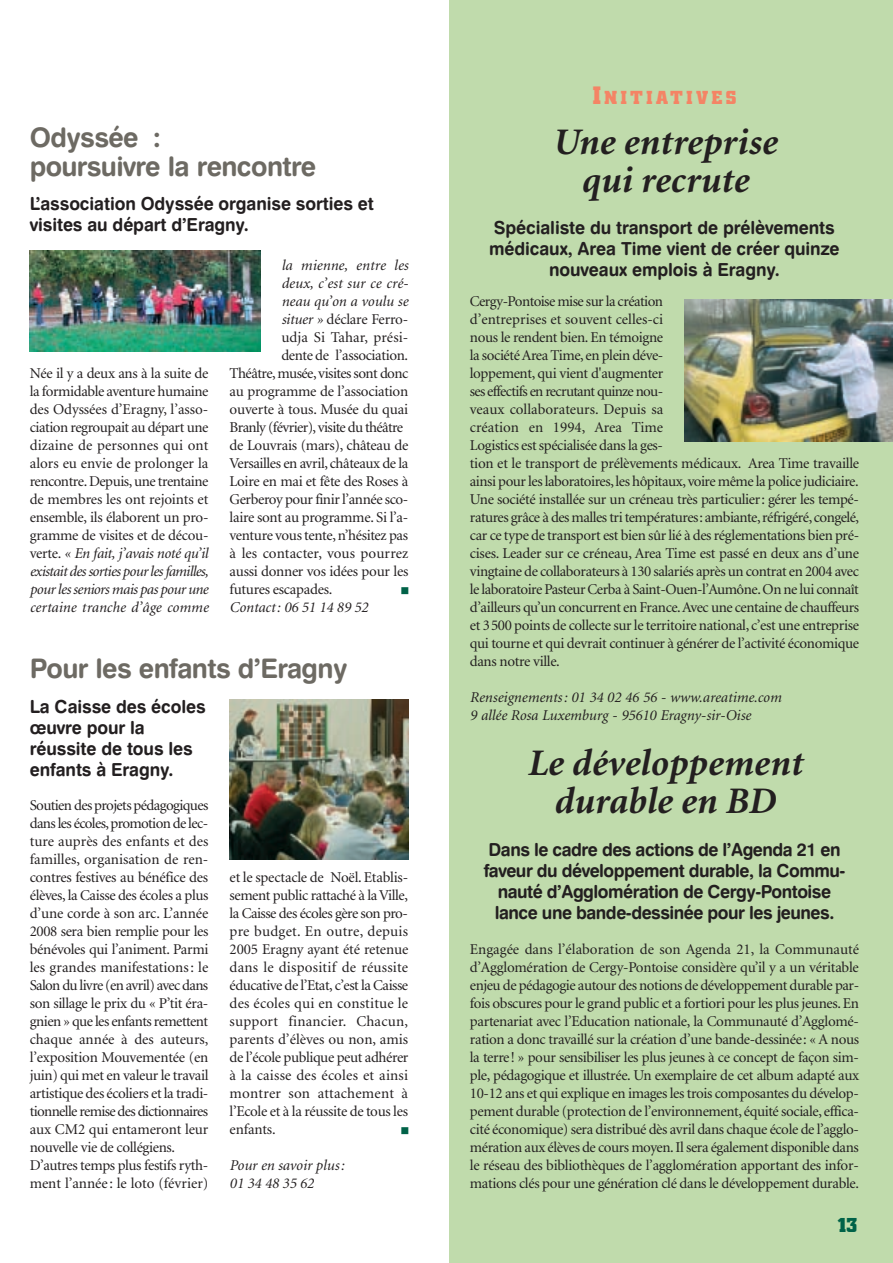
<style>
.page{position:relative;width:893px;height:1263px;background:#fff}
.page>*{position:absolute;margin:0;border:0;box-sizing:border-box;transform-origin:0 0}
.t1{font:italic 700 37.5px/37.5px "Minion";color:#231f20;text-align:center}
.t2{font:27px/28.5px "Swiss 721 BT Bold Rounded";letter-spacing:-.025em;color:#6d6a63}
.t3{font:18px/21px "Swiss 721 BT Bold Rounded";letter-spacing:-.005em;color:#231f20}
.t4{font:18px/21px "Swiss 721 BT Bold Rounded";letter-spacing:-.03em;color:#231f20;text-align:center}
.t5{font:700 18px "Civic";color:#006248}
.t6{font:700 16.8px "Civic";letter-spacing:.18em;color:#f48465}
.t7{font:15px/18px "Minion";letter-spacing:-.025em;color:#231f20;text-align:justify}
.t8{font:italic 15px/18px "Minion";color:#231f20}
.t9{font:15px "Minion";letter-spacing:.005em;color:#231f20}
.t10{font:15px "Minion";letter-spacing:-.005em;color:#231f20}
.t11{font:12px "Wingdings";color:#006248}
.s1{font-style:italic}
.s2{font-size:22.5px}
</style>
<div class="page">
<div style="left:449px;top:0;width:444px;height:1263px;background:#c0dbac"></div>
<img style="left:684px;top:300px;width:209px;height:141px">
<img style="left:230px;top:699px;width:178px;height:161px">
<img style="left:30px;top:251px;width:230px;height:101px">
<h2 class="t2" style="left:30px;top:126px;width:288px">Odyssée :<br>poursuivre la rencontre</h2>
<p class="t3" style="left:30px;top:195px;width:346px">L’association Odyssée organise sorties et visites au départ d’Eragny.</p>
<p class="t7" style="left:30px;top:365px;width:180px">Née il y a deux ans à la suite de la formidable aventure humaine des Odyssées d’Eragny, l’asso&shy;ciation regroupait au départ une dizaine de personnes qui ont alors eu envie de prolonger la rencontre. Depuis, une trentaine de membres les ont rejoints et ensemble, ils élaborent un pro&shy;gramme de visites et de décou&shy;verte. <span class="s1">« En fait, j’avais noté qu’il existait des sorties pour les familles, pour les seniors mais pas pour une certaine tranche d’âge comme</span></p>
<p class="t8" style="left:281px;top:257px;width:128px">la mienne, entre les</p>
<p class="t8" style="left:281px;top:275px;width:128px">deux, c’est sur ce cré-</p>
<p class="t8" style="left:281px;top:293px;width:128px">neau qu’on a voulu se</p>
<p class="t7" style="left:281px;top:311px;width:128px"><span class="s1">situer »</span> déclare Ferro-</p>
<p class="t9" style="left:281px;top:331px;width:128px">udja Si Tahar, prési-</p>
<p class="t7" style="left:281px;top:347px;width:128px">dente de l’association.</p>
<p class="t7" style="left:230px;top:365px;width:180px">Théâtre,musée,visites sont donc</p>
<p class="t7" style="left:230px;top:383px;width:180px">au programme de l’association</p>
<p class="t10" style="left:230px;top:403px;width:180px">ouverte à tous. Musée du quai</p>
<p class="t7" style="left:230px;top:419px;width:175px">Branly (février),visite du théâtre</p>
<p class="t7" style="left:230px;top:437px;width:180px">de Louvrais (mars), château de</p>
<p class="t7" style="left:230px;top:455px;width:180px">Versailles en avril, châteaux de la</p>
<p class="t7" style="left:230px;top:473px;width:180px">Loire en mai et fête des Roses à</p>
<p class="t7" style="left:230px;top:491px;width:180px">Gerberoy pour finir l’année sco-</p>
<p class="t7" style="left:230px;top:509px;width:180px">laire sont au programme. Si l’a-</p>
<p class="t7" style="left:230px;top:527px;width:180px">venture vous tente, n’hésitez pas</p>
<p class="t9" style="left:230px;top:547px;width:180px">à les contacter, vous pourrez</p>
<p class="t7" style="left:230px;top:563px;width:180px">aussi donner vos idées pour les</p>
<p class="t7" style="left:230px;top:581px;width:104px">futures escapades.</p>
<p class="t8" style="left:230px;top:599px;width:140px">Contact: 06 51 14 89 52</p>
<p class="t11" style="left:401px;top:584px;width:10px">■</p>
<h2 class="t2" style="left:30px;top:657px;width:319px">Pour les enfants d’Eragny</h2>
<p class="t3" style="left:30px;top:698px;width:178px">La Caisse des écoles œuvre pour la réussite de tous les enfants à Eragny.</p>
<p class="t7" style="left:30px;top:797px;width:180px;text-align:left">Soutien des projets pédagogiques dans les écoles,promotion de lec&shy;ture auprès des enfants et des familles, organisation de ren&shy;contres festives au bénéfice des élèves, la Caisse des écoles a plus d’une corde à son arc. L’année<br>2008 sera bien remplie pour les bénévoles qui l’animent. Parmi les grandes manifestations : le<br>Salon du livre (en avril) avec dans son sillage le prix du « P’tit éra&shy;gnien » que les enfants remettent chaque année à des auteurs, l’exposition Mouvementée (en juin) qui met en valeur le travail artistique des écoliers et la tradi&shy;tionnelle remise des dictionnaires aux CM2 qui entameront leur nouvelle vie de collégiens.<br>D’autres temps plus festifs ryth&shy;ment l’année : le loto (février)</p>
<p class="t7" style="left:230px;top:869px;width:180px">et le spectacle de Noël. Etablis&shy;sement public rattaché à la Ville, la Caisse des écoles gère son pro&shy;pre budget. En outre, depuis 2005 Eragny ayant été retenue dans le dispositif de réussite éducative de l’Etat, c’est la Caisse des écoles qui en constitue le support financier. Chacun, parents d’élèves ou non, amis de l’école publique peut adhérer à la caisse des écoles et ainsi montrer son attachement à l’Ecole et à la réussite de tous les enfants.</p>
<p class="t8" style="left:230px;top:1157px;width:116px">Pour en savoir plus :<br>01 34 48 35 62</p>
<p class="t11" style="left:401px;top:1124px;width:10px">■</p>
<p class="t6" style="left:592px;top:88px;width:146px"><span class="s2">I</span>NITIATIVES</p>
<h1 class="t1" style="left:552px;top:126px;width:226px">Une entreprise qui recrute</h1>
<p class="t3" style="left:489px;top:219px;width:352px;text-align:center">Spécialiste du transport de prélèvements médicaux, Area Time vient de créer quinze nouveaux emplois à Eragny.</p>
<p class="t7" style="left:470px;top:293px;width:391px;text-align:left">Cergy-Pontoise mise sur la création<br>d’entreprises et souvent celles-ci<br>nous le rendent bien. En témoigne<br>la société Area Time,en plein déve-<br>loppement, qui vient d'augmenter<br>ses effectifs en recrutant quinze nou-<br>veaux collaborateurs. Depuis sa<br>création en 1994, Area Time<br>Logistics est spécialisée dans la ges-<br>tion et le transport de prélèvements médicaux. Area Time travaille ainsi pour les laboratoires,les hôpitaux,voire même la police judiciaire.<br>Une société installée sur un créneau très particulier: gérer les tempé&shy;ratures grâce à des malles tri températures: ambiante,réfrigéré,congelé, car ce type de transport est bien sûr lié à des réglementations bien pré&shy;cises. Leader sur ce créneau, Area Time est passé en deux ans d’une vingtaine de collaborateurs à 130 salariés après un contrat en 2004 avec le laboratoire Pasteur Cerba à Saint-Ouen-l’Aumône.On ne lui connaît d’ailleurs qu’un concurrent en France.Avec une centaine de chauffeurs et 3500 points de collecte sur le territoire national, c’est une entreprise qui tourne et qui devrait continuer à générer de l’activité économique dans notre ville.</p>
<p class="t8" style="left:470px;top:689px;width:313px">Renseignements: 01 34 02 46 56 - www.areatime.com<br>9 allée Rosa Luxemburg - 95610 Eragny-sir-Oise</p>
<h1 class="t1" style="left:527px;top:747px;width:276px">Le développement durable en BD</h1>
<p class="t4" style="left:484px;top:841px;width:363px">Dans le cadre des actions de l’Agenda 21 en faveur du développement durable, la Commu&shy;nauté d’Agglomération de Cergy-Pontoise lance une bande-dessinée pour les jeunes.</p>
<p class="t7" style="left:470px;top:941px;width:391px">Engagée dans l’élaboration de son Agenda 21, la Communauté d’Agglomération de Cergy-Pontoise considère qu’il y a un véritable enjeu de pédagogie autour des notions de développement durable par&shy;fois obscures pour le grand public et a fortiori pour les plus jeunes. En partenariat avec l’Education nationale, la Communauté d’Agglomé&shy;ration a donc travaillé sur la création d’une bande-dessinée: « A nous la terre! » pour sensibiliser les plus jeunes à ce concept de façon sim&shy;ple, pédagogique et illustrée. Un exemplaire de cet album adapté aux 10-12 ans et qui explique en images les trois composantes du dévelop&shy;pement durable (protection de l’environnement, équité sociale, effica&shy;cité économique) sera distribué dès avril dans chaque école de l’agglo&shy;mération aux élèves de cours moyen.Il sera également disponible dans le réseau des bibliothèques de l’agglomération apportant des infor&shy;mations clés pour une génération clé dans le développement durable.</p>
<p class="t5" style="left:837px;top:1215px;width:22px">13</p>
</div>
